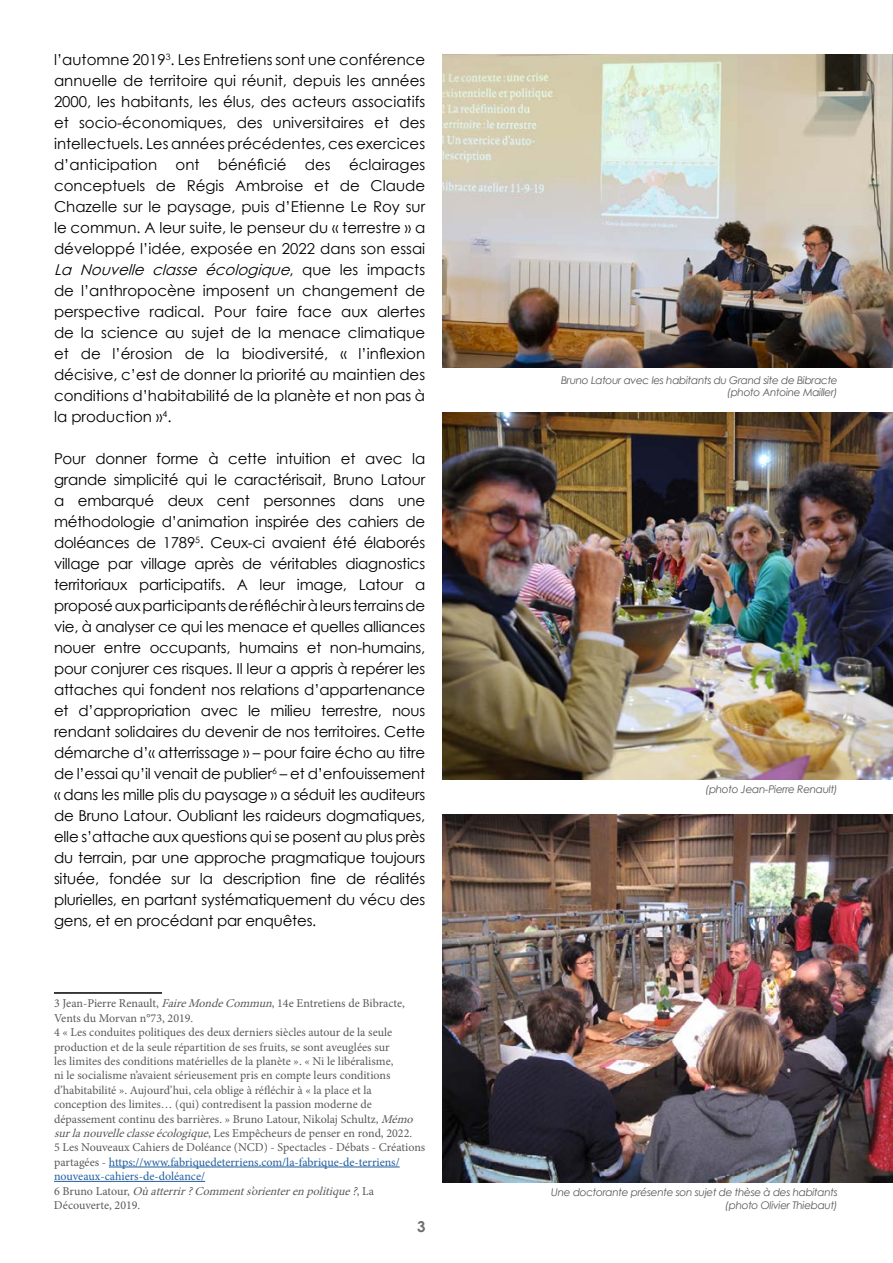
<style>
.page{position:relative;width:893px;height:1263px;background:#fff}
.page>*{position:absolute;margin:0;border:0;box-sizing:border-box;transform-origin:0 0}
.t1{font:15px/21px "Century Gothic";letter-spacing:-.005em;color:#000;text-align:justify}
.t2{font:700 15px "Century Gothic";color:#6d6e71}
.t3{font:12px/14.4px "Minion Pro";color:#58595b}
.t4{font:italic 10.5px/12.6px "Century Gothic";letter-spacing:-.03em;color:#58595b;text-align:right}
.s1{font-style:italic}
.s2{color:#215e9e}
</style>
<div class="page">
<hr style="left:54px;top:992px;width:108px;height:2px;background:#000">
<hr style="left:109px;top:1167px;width:291px;height:1px;background:#215e9e">
<hr style="left:54px;top:1181px;width:151px;height:1px;background:#215e9e">
<img style="left:443px;top:54px;width:449px;height:313px">
<img style="left:443px;top:412px;width:449px;height:368px">
<img style="left:443px;top:815px;width:449px;height:367px">
<p class="t1" style="left:54px;top:49px;width:373px">l’automne 2019<sup>3</sup>. Les Entretiens sont une conférence annuelle de territoire qui réunit, depuis les années 2000, les habitants, les élus, des acteurs associatifs et socio-économiques, des universitaires et des intellectuels. Les années précédentes, ces exercices d’anticipation ont bénéficié des éclairages conceptuels de Régis Ambroise et de Claude Chazelle sur le paysage, puis d’Etienne Le Roy sur le commun. A leur suite, le penseur du « terrestre » a développé l’idée, exposée en 2022 dans son essai <span class="s1">La Nouvelle classe écologique</span>, q u e l e s i m p a c t s de l’anthropocène imposent un changement de perspective radical. Pour faire face aux alertes de la science au sujet de la menace climatique et de l’érosion de la biodiversité, « l’inflexion décisive, c’est de donner la priorité au maintien des conditions d’habitabilité de la planète et non pas à la production »<sup>4</sup>.</p>
<p class="t1" style="left:54px;top:448px;width:373px">Pour donner forme à cette intuition et avec la grande simplicité qui le caractérisait, Bruno Latour a embarqué deux cent personnes dans une méthodologie d’animation inspirée des cahiers de doléances de 1789<sup>5</sup>. Ceux-ci avaient été élaborés village par village après de véritables diagnostics territoriaux participatifs. A leur image, Latour a proposé aux participants de réfléchir à leurs terrains de vie, à analyser ce qui les menace et quelles alliances nouer entre occupants, humains et non-humains, pour conjurer ces risques. Il leur a appris à repérer les attaches qui fondent nos relations d’appartenance et d’appropriation avec le milieu terrestre, nous rendant solidaires du devenir de nos territoires. Cette démarche d’« atterrissage » – pour faire écho au titre de l’essai qu’il venait de publier<sup>6</sup> – et d’enfouissement « dans les mille plis du paysage » a séduit les auditeurs de Bruno Latour. Oubliant les raideurs dogmatiques, elle s’attache aux questions qui se posent au plus près du terrain, par une approche pragmatique toujours située, fondée sur la description fine de réalités plurielles, en partant systématiquement du vécu des gens, et en procédant par enquêtes.</p>
<p class="t3" style="left:54px;top:996px;width:373px">3 Jean-Pierre Renault, <span class="s1">FaireMondeCommun</span>, 14e Entretiens de Bibracte, Vents du Morvan n°73, 2019.<br>4 « Les conduites politiques des deux derniers siècles autour de la seule production et de la seule répartition de ses fruits, se sont aveuglées sur<br>les limites des conditions matérielles de la planète ». « Ni le libéralisme,<br>ni le socialisme n’avaient sérieusement pris en compte leurs conditions d’habitabilité ». Aujourd’hui, cela oblige à réfléchir à « la place et la conception des limites… (qui) contredisent la passion moderne de dépassement continu des barrières. » Bruno Latour, Nikolaj Schultz, <span class="s1">Mémo surlanouvelleclasseécologique</span>, Les Empêcheurs de penser en rond, 2022.<br>5 Les Nouveaux Cahiers de Doléance (NCD) - Spectacles - Débats - Créations partagées - <span class="s2">https://www.fabriquedeterriens.com/la-fabrique-de-terriens/ nouveaux-cahiers-de-doléance/<br></span>6 B r u n o L a t o u r , <span class="s1">Oùatterrir?Comments’orienterenpolitique?</span>, L a Découverte, 2019.</p>
<p class="t2" style="left:417px;top:1215px;width:10px">3</p>
<p class="t4" style="left:561px;top:373px;width:278px">Bruno Latour avec les habitants du Grand site de Bibracte (photo Antoine Mailler)</p>
<p class="t4" style="left:705px;top:783px;width:134px">(photo Jean-Pierre Renault)</p>
<p class="t4" style="left:551px;top:1186px;width:288px">Une doctorante présente son sujet de thèse à des habitants (photo Olivier Thiebaut)</p>
</div>
